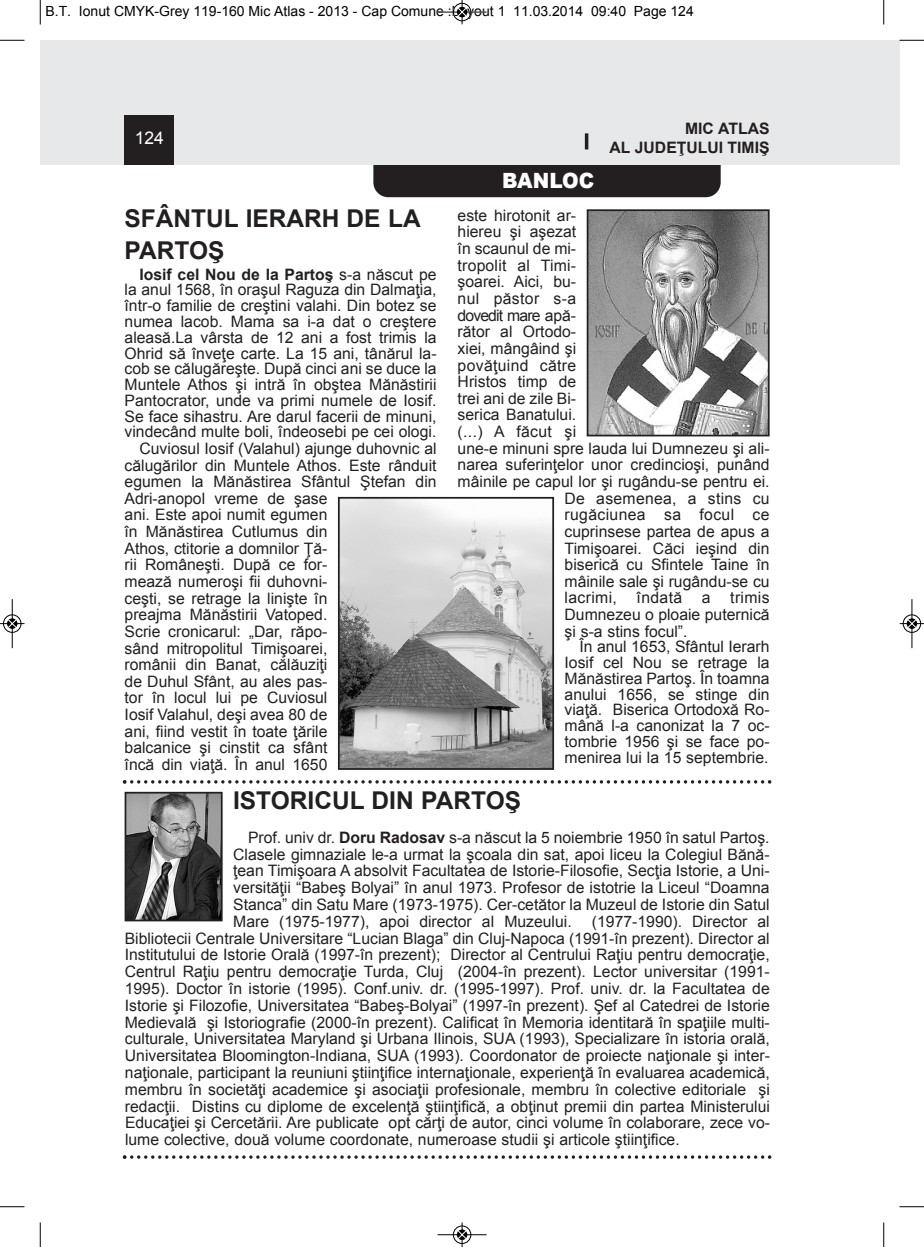
<style>
.page{position:relative;width:924px;height:1247px;background:#fff}
.page>*{position:absolute;margin:0;border:0;box-sizing:border-box;transform-origin:0 0}
.t1{font:700 24.5px/31.5px "Arial";color:#231f20}
.t2{font:900 21px "Arial";letter-spacing:-.01em;color:#fff;scale:.95 1}
.t3{font:17.5px "Arial";color:#fff}
.t4{font:15.75px/16.8px "Arial";color:#231f20;text-align:justify}
.t5{font:15.75px "Arial";letter-spacing:.02em;color:#231f20}
.t6{font:700 15.75px/18.9px "Arial";color:#231f20;text-align:right}
.t7{font:15.75px "Arial";letter-spacing:-.055em;color:#231f20}
.t8{font:14px "Arial";color:#000}
.s1{font-weight:400}
.s2{font-weight:700}
</style>
<div class="page">
<div style="left:373px;top:134px;width:348px;height:63px;background:#231f20;border-radius:15px"></div>
<div style="left:884px;top:40px;width:15px;height:124px;background:#e7e8e9"></div>
<div style="left:40px;top:40px;width:844px;height:124px;background:#e7e8e9"></div>
<div style="left:125px;top:115px;width:49px;height:49px;background:#231f20"></div>
<hr style="left:585px;top:133px;width:3px;height:16px;background:#231f20">
<img style="left:590px;top:212px;width:176px;height:221px">
<div style="left:587px;top:209px;width:182px;height:227px;border:2px solid #231f20"></div>
<svg style="left:123px;top:1155px;width:648px;height:3px"></svg>
<img style="left:128px;top:794px;width:92px;height:124px">
<div style="left:125px;top:791px;width:98px;height:130px;border:2px solid #231f20"></div>
<svg style="left:123px;top:780px;width:648px;height:3px"></svg>
<img style="left:341px;top:500px;width:210px;height:266px">
<div style="left:338px;top:497px;width:216px;height:272px;border:2px solid #231f20"></div>
<svg style="left:40px;top:0;width:1px;height:24px"></svg>
<svg style="left:0;top:40px;width:24px;height:1px"></svg>
<svg style="left:883px;top:0;width:1px;height:24px"></svg>
<svg style="left:899px;top:40px;width:25px;height:1px"></svg>
<svg style="left:40px;top:1222px;width:1px;height:24px"></svg>
<svg style="left:0;top:1206px;width:24px;height:1px"></svg>
<svg style="left:883px;top:1222px;width:1px;height:24px"></svg>
<svg style="left:899px;top:1206px;width:25px;height:1px"></svg>
<hr style="left:438px;top:12px;width:48px;height:1px;background:#000">
<div style="left:453px;top:3px;width:18px;height:18px;border:1px solid #000;border-radius:50%"></div>
<svg style="left:458px;top:0;width:8px;height:24px"></svg>
<hr style="left:438px;top:1234px;width:48px;height:1px;background:#000">
<div style="left:453px;top:1225px;width:18px;height:18px;border:1px solid #000;border-radius:50%"></div>
<svg style="left:458px;top:1222px;width:8px;height:24px"></svg>
<div style="left:3px;top:614px;width:19px;height:19px;border:1px solid #fff;border-radius:50%"></div>
<hr style="left:12px;top:599px;width:1px;height:49px;background:#000">
<div style="left:3px;top:614px;width:18px;height:18px;border:1px solid #000;border-radius:50%"></div>
<svg style="left:0;top:619px;width:24px;height:9px"></svg>
<div style="left:902px;top:614px;width:19px;height:19px;border:1px solid #fff;border-radius:50%"></div>
<hr style="left:911px;top:599px;width:1px;height:49px;background:#000">
<div style="left:903px;top:614px;width:18px;height:18px;border:1px solid #000;border-radius:50%"></div>
<svg style="left:900px;top:619px;width:24px;height:9px"></svg>
<p class="t8" style="left:46px;top:3px;width:650px">B.T. Ionut CMYK-Grey 119-160 Mic Atlas - 2013 - Cap Comune :Layout 1 11.03.2014 09:40 Page 124</p>
<p class="t3" style="left:135px;top:128px;width:31px">124</p>
<p class="t6" style="left:609px;top:119px;width:162px">MIC ATLAS<br>AL JUDEŢULUI TIMIŞ</p>
<h2 class="t2" style="left:502px;top:165px;width:99px">BANLOC</h2>
<h1 class="t1" style="left:125px;top:203px;width:298px">SFÂNTUL IERARH DE LA<br>PARTOŞ</h1>
<p class="t6" style="left:139px;top:265px;width:299px">Iosif cel Nou de la Partoş <span class="s1">s-a născut pe</span></p>
<p class="t4" style="left:125px;top:281px;width:313px">la anul 1568, în oraşul Raguza din Dalmaţia,</p>
<p class="t4" style="left:125px;top:297px;width:313px">într-o familie de creştini valahi. Din botez se</p>
<p class="t4" style="left:125px;top:313px;width:313px">numea lacob. Mama sa i-a dat o creştere</p>
<p class="t4" style="left:125px;top:329px;width:313px">aleasă.La vârsta de 12 ani a fost trimis la</p>
<p class="t4" style="left:125px;top:344px;width:313px">Ohrid să înveţe carte. La 15 ani, tânărul la-</p>
<p class="t4" style="left:125px;top:360px;width:313px">cob se călugăreşte. După cinci ani se duce la</p>
<p class="t4" style="left:125px;top:376px;width:313px">Muntele Athos şi intră în obştea Mănăstirii</p>
<p class="t4" style="left:125px;top:392px;width:313px">Pantocrator, unde va primi numele de Iosif.</p>
<p class="t4" style="left:125px;top:407px;width:313px">Se face sihastru. Are darul facerii de minuni,</p>
<p class="t4" style="left:125px;top:423px;width:313px">vindecând multe boli, îndeosebi pe cei ologi.</p>
<p class="t4" style="left:139px;top:440px;width:299px">Cuviosul Iosif (Valahul) ajunge duhovnic al</p>
<p class="t4" style="left:125px;top:456px;width:313px">călugărilor din Muntele Athos. Este rânduit</p>
<p class="t4" style="left:125px;top:473px;width:313px">egumen la Mănăstirea Sfântul Ştefan din</p>
<p class="t4" style="left:125px;top:490px;width:204px">Adri-anopol vreme de şase</p>
<p class="t4" style="left:125px;top:506px;width:204px">ani. Este apoi numit egumen</p>
<p class="t4" style="left:125px;top:523px;width:204px">în Mănăstirea Cutlumus din</p>
<p class="t4" style="left:125px;top:540px;width:204px">Athos, ctitorie a domnilor Ţă-</p>
<p class="t4" style="left:125px;top:556px;width:204px">rii Româneşti. După ce for-</p>
<p class="t4" style="left:125px;top:573px;width:204px">mează numeroşi fii duhovni-</p>
<p class="t4" style="left:125px;top:589px;width:204px">ceşti, se retrage la linişte în</p>
<p class="t4" style="left:125px;top:606px;width:204px">preajma Mănăstirii Vatoped.</p>
<p class="t4" style="left:125px;top:623px;width:204px">Scrie cronicarul: „Dar, răpo-</p>
<p class="t4" style="left:125px;top:639px;width:204px">sând mitropolitul Timişoarei,</p>
<p class="t4" style="left:125px;top:656px;width:204px">românii din Banat, călăuziţi</p>
<p class="t4" style="left:125px;top:673px;width:204px">de Duhul Sfânt, au ales pas-</p>
<p class="t4" style="left:125px;top:689px;width:204px">tor în locul lui pe Cuviosul</p>
<p class="t4" style="left:125px;top:706px;width:204px">Iosif Valahul, deşi avea 80 de</p>
<p class="t4" style="left:125px;top:722px;width:204px">ani, fiind vestit în toate ţările</p>
<p class="t4" style="left:125px;top:739px;width:204px">balcanice şi cinstit ca sfânt</p>
<p class="t4" style="left:125px;top:756px;width:204px">încă din viaţă. În anul 1650</p>
<p class="t4" style="left:458px;top:207px;width:120px">este hirotonit ar-</p>
<p class="t4" style="left:458px;top:223px;width:120px">hiereu şi aşezat</p>
<p class="t4" style="left:458px;top:240px;width:120px">în scaunul de mi-</p>
<p class="t4" style="left:458px;top:257px;width:120px">tropolit al Timi-</p>
<p class="t4" style="left:458px;top:273px;width:120px">şoarei. Aici, bu-</p>
<p class="t5" style="left:458px;top:290px;width:120px">nul păstor s-a</p>
<p class="t7" style="left:458px;top:306px;width:120px">dovedit mare apă-</p>
<p class="t4" style="left:458px;top:323px;width:120px">rător al Ortodo-</p>
<p class="t4" style="left:458px;top:340px;width:120px">xiei, mângâind şi</p>
<p class="t5" style="left:458px;top:356px;width:120px">povăţuind către</p>
<p class="t4" style="left:458px;top:373px;width:120px">Hristos timp de</p>
<p class="t4" style="left:458px;top:390px;width:120px">trei ani de zile Bi-</p>
<p class="t4" style="left:458px;top:406px;width:120px">serica Banatului.</p>
<p class="t4" style="left:458px;top:423px;width:120px">(...) A făcut şi</p>
<p class="t4" style="left:458px;top:440px;width:313px">une-e minuni spre lauda lui Dumnezeu şi ali-</p>
<p class="t4" style="left:458px;top:456px;width:313px">narea suferinţelor unor credincioşi, punând</p>
<p class="t4" style="left:458px;top:473px;width:313px">mâinile pe capul lor şi rugându-se pentru ei.</p>
<p class="t5" style="left:564px;top:489px;width:207px">De asemenea, a stins cu</p>
<p class="t5" style="left:564px;top:506px;width:207px">rugăciunea sa focul ce</p>
<p class="t4" style="left:564px;top:523px;width:207px">cuprinsese partea de apus a</p>
<p class="t4" style="left:564px;top:539px;width:207px">Timişoarei. Căci ieşind din</p>
<p class="t4" style="left:564px;top:556px;width:207px">biserică cu Sfintele Taine în</p>
<p class="t4" style="left:564px;top:573px;width:207px">mâinile sale şi rugându-se cu</p>
<p class="t5" style="left:564px;top:589px;width:207px">lacrimi, îndată a trimis</p>
<p class="t4" style="left:564px;top:606px;width:207px">Dumnezeu o ploaie puternică</p>
<p class="t4" style="left:564px;top:622px;width:124px">şi s-a stins focul”.</p>
<p class="t4" style="left:579px;top:638px;width:192px">În anul 1653, Sfântul Ierarh</p>
<p class="t4" style="left:564px;top:654px;width:207px">Iosif cel Nou se retrage la</p>
<p class="t4" style="left:564px;top:670px;width:207px">Mănăstirea Partoş. În toamna</p>
<p class="t4" style="left:564px;top:685px;width:207px">anului 1656, se stinge din</p>
<p class="t4" style="left:564px;top:701px;width:207px">viaţă. Biserica Ortodoxă Ro-</p>
<p class="t4" style="left:564px;top:717px;width:207px">mână l-a canonizat la 7 oc-</p>
<p class="t4" style="left:564px;top:733px;width:207px">tombrie 1956 şi se face po-</p>
<p class="t4" style="left:564px;top:748px;width:205px">menirea lui la 15 septembrie.</p>
<h1 class="t1" style="left:233px;top:784px;width:289px">ISTORICUL DIN PARTOŞ</h1>
<p class="t4" style="left:233px;top:828px;width:538px;text-indent:15px">Prof. univ dr. <span class="s2">Doru Radosav</span> s-a născut la 5 noiembrie 1950 în satul Partoş.<br>Clasele gimnaziale le-a urmat la şcoala din sat, apoi liceu la Colegiul Bănă&shy;ţean Timişoara A absolvit Facultatea de Istorie-Filosofie, Secţia Istorie, a Uni&shy;versităţii “Babeş Bolyai” în anul 1973. Profesor de istotrie la Liceul “Doamna Stanca” din Satu Mare (1973-1975). Cer-cetător la Muzeul de Istorie din Satul Mare (1975-1977), apoi director al Muzeului.</p>
<p class="t4" style="left:125px;top:912px;width:647px;text-indent:467px">(1977-1990). Director al Bibliotecii Centrale Universitare “Lucian Blaga” din Cluj-Napoca (1991-în prezent). Director al Institutului de Istorie Orală (1997-în prezent); Director al Centrului Raţiu pentru democraţie, Centrul Raţiu pentru democraţie Turda, Cluj (2004-în prezent). Lector universitar (1991- 1995). Doctor în istorie (1995). Conf.univ. dr. (1995-1997). Prof. univ. dr. la Facultatea de Istorie şi Filozofie, Universitatea “Babeş-Bolyai” (1997-în prezent). Şef al Catedrei de Istorie Medievală şi Istoriografie (2000-în prezent). Calificat în Memoria identitară în spaţiile multi&shy;culturale, Universitatea Maryland şi Urbana Ilinois, SUA (1993), Specializare în istoria orală, Universitatea Bloomington-Indiana, SUA (1993). Coordonator de proiecte naţionale şi inter&shy;naţionale, participant la reuniuni ştiinţifice internaţionale, experienţă în evaluarea academică, membru în societăţi academice şi asociaţii profesionale, membru în colective editoriale şi redacţii. Distins cu diplome de excelenţă ştiinţifică, a obţinut premii din partea Ministerului Educaţiei şi Cercetării. Are publicate opt cărţi de autor, cinci volume în colaborare, zece vo&shy;lume colective, două volume coordonate, numeroase studii şi articole ştiinţifice.</p>
</div>
